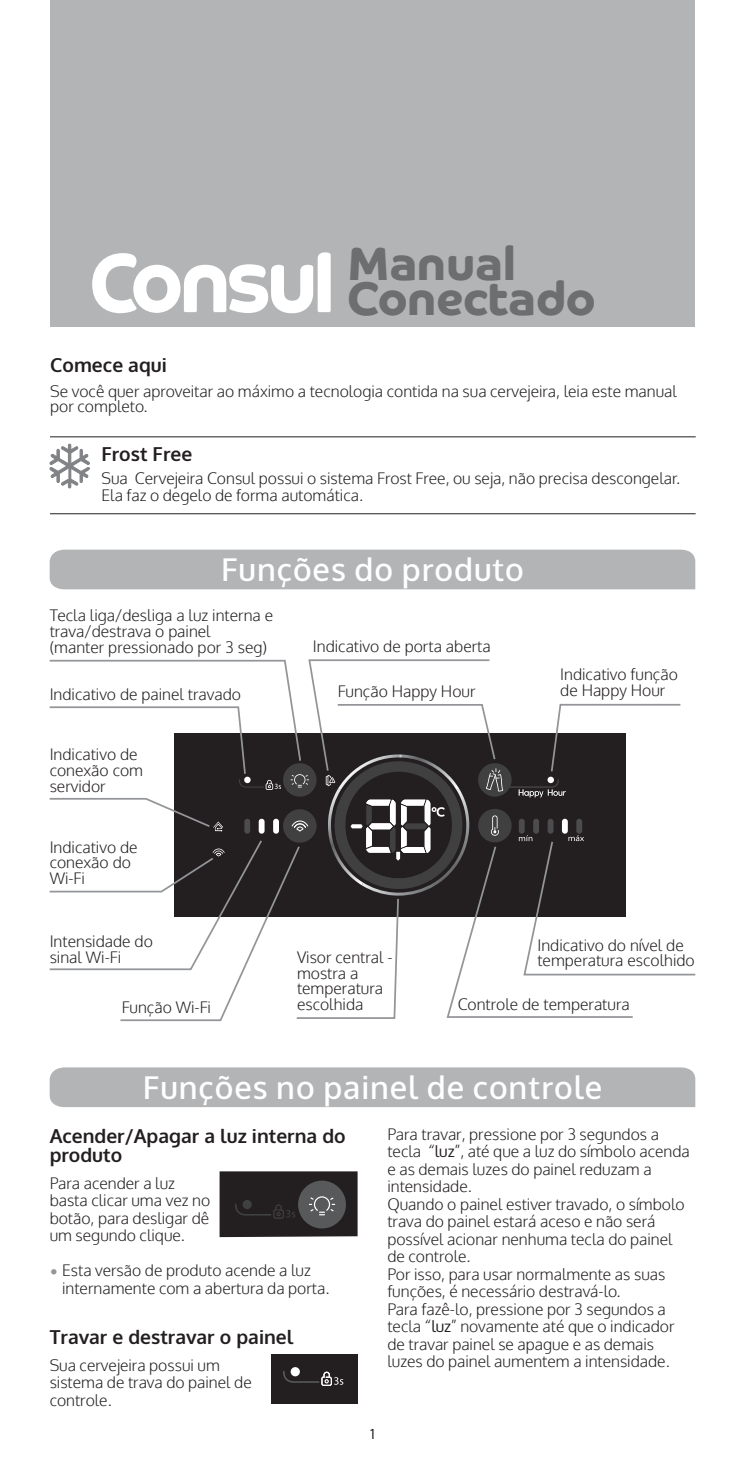
<style>
.page{position:relative;width:745px;height:1474px;background:#fff}
.page>*{position:absolute;margin:0;border:0;box-sizing:border-box;transform-origin:0 0}
.t1{font:700 47.25px/35px "Consul Co Headline";color:#6d6e70}
.t2{font:500 31.5px "Oxygen";letter-spacing:.03em;color:#fff}
.t3{font:700 19.25px/19.2px "Oxygen";color:#231f20}
.t4{font:300 15.75px/17.5px "Oxygen";color:#231f20}
.t5{font:14px "Oxygen";color:#231f20}
.s1{font-size:21px;color:#939598}
.s2{font-weight:400}
</style>
<div class="page">
<div style="left:50px;top:0;width:644px;height:326px;background:#b2b4b6"></div>
<svg style="left:92px;top:252px;width:238px;height:61px"></svg>
<svg style="left:49px;top:443px;width:41px;height:45px"></svg>
<hr style="left:50px;top:436px;width:645px;height:1px;background:#231f20">
<hr style="left:50px;top:513px;width:645px;height:1px;background:#231f20">
<div style="left:50px;top:549px;width:644px;height:40px;background:#b2b4b6"></div>
<svg style="left:49px;top:659px;width:647px;height:363px"></svg>
<div style="left:50px;top:1067px;width:644px;height:40px;background:#b2b4b6"></div>
<svg style="left:219px;top:1171px;width:138px;height:66px;background:#333031"></svg>
<div style="left:271px;top:1354px;width:86px;height:49px;background:#231f20"></div>
<svg style="left:290px;top:1366px;width:10px;height:10px"></svg>
<svg style="left:283px;top:1370px;width:60px;height:15px"></svg>
<h1 class="t1" style="left:347px;top:246px;width:250px">Manual<br>Conectado</h1>
<p class="t3" style="left:50px;top:355px;width:118px">Comece aqui</p>
<p class="t4" style="left:50px;top:382px;width:628px;line-height:15.8px">Se você quer aproveitar ao máximo a tecnologia contida na sua cervejeira, leia este manual por completo.</p>
<p class="t3" style="left:101px;top:444px;width:92px">Frost Free</p>
<p class="t4" style="left:101px;top:469px;width:580px">Sua Cervejeira Consul possui o sistema Frost Free, ou seja, não precisa descongelar.<br>Ela faz o degelo de forma automática.</p>
<h2 class="t2" style="left:221px;top:549px;width:304px">Funções do produto</h2>
<p class="t4" style="left:50px;top:607px;width:225px;line-height:15.8px">Tecla liga/desliga a luz interna e trava/destrava o painel<br>(manter pressionado por 3 seg)</p>
<p class="t4" style="left:313px;top:637px;width:179px">Indicativo de porta aberta</p>
<p class="t4" style="left:50px;top:684px;width:193px">Indicativo de painel travado</p>
<p class="t4" style="left:50px;top:746px;width:95px;line-height:15.8px">Indicativo de conexão com servidor</p>
<p class="t4" style="left:50px;top:838px;width:89px;line-height:15.8px">Indicativo de conexão do<br>Wi-Fi</p>
<p class="t4" style="left:337px;top:682px;width:139px">Função Happy Hour</p>
<p class="t4" style="left:560px;top:666px;width:119px;line-height:15.8px">Indicativo função de Happy Hour</p>
<p class="t4" style="left:50px;top:932px;width:105px;line-height:15.8px">Intensidade do sinal Wi-Fi</p>
<p class="t4" style="left:122px;top:997px;width:91px">Função Wi-Fi</p>
<p class="t4" style="left:297px;top:948px;width:97px;line-height:15.8px">Visor central - mostra a temperatura escolhida</p>
<p class="t4" style="left:537px;top:936px;width:159px;line-height:15.8px">Indicativo do nível de temperatura escolhido</p>
<p class="t4" style="left:457px;top:994px;width:173px">Controle de temperatura</p>
<h2 class="t2" style="left:143px;top:1066px;width:460px">Funções no painel de controle</h2>
<p class="t3" style="left:50px;top:1125px;width:297px">Acender/Apagar a luz interna do produto</p>
<p class="t4" style="left:50px;top:1173px;width:162px">Para acender a luz basta clicar uma vez no botão, para desligar dê um segundo clique.</p>
<p class="t4" style="left:62px;top:1261px;width:269px;text-indent:-12px"><span class="s1">•</span> Esta versão de produto acende a luz internamente com a abertura da porta.</p>
<p class="t3" style="left:50px;top:1327px;width:245px">Travar e destravar o painel</p>
<p class="t4" style="left:50px;top:1355px;width:203px">Sua cervejeira possui um sistema de trava do painel de controle.</p>
<p class="t4" style="left:387px;top:1124px;width:304px">Para travar, pressione por 3 segundos a tecla “<span class="s2">luz</span>”, até que a luz do símbolo acenda e as demais luzes do painel reduzam a intensidade.<br>Quando o painel estiver travado, o símbolo trava do painel estará aceso e não será possível acionar nenhuma tecla do painel de controle.<br>Por isso, para usar normalmente as suas funções, é necessário destravá-lo.<br>Para fazê-lo, pressione por 3 segundos a tecla “<span class="s2">luz</span>” novamente até que o indicador de travar painel se apague e as demais luzes do painel aumentem a intensidade.</p>
<p class="t5" style="left:370px;top:1424px;width:6px">1</p>
</div>
